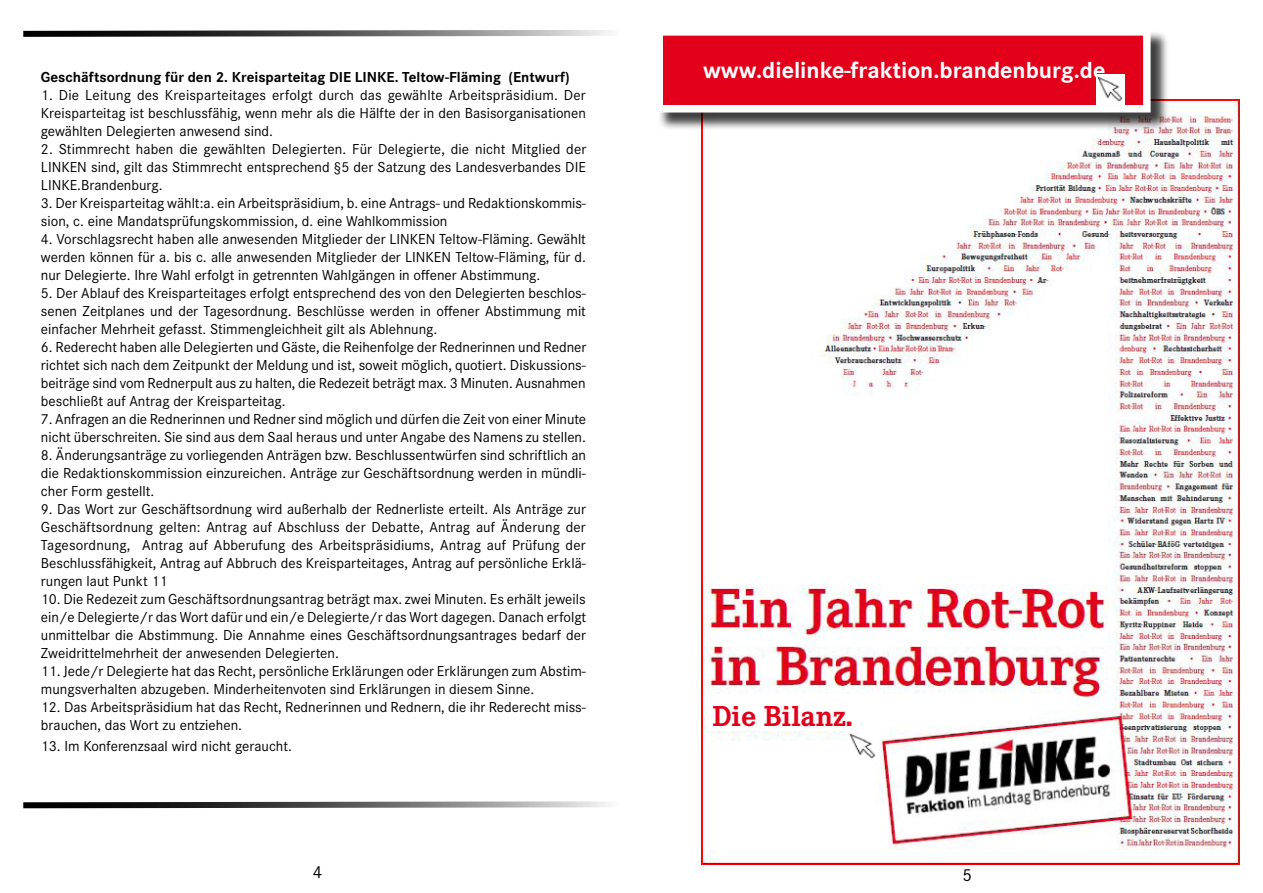
<style>
.page{position:relative;width:1263px;height:893px;background:#fff}
.page>*{position:absolute;margin:0;border:0;box-sizing:border-box;transform-origin:0 0}
.t1{font:700 30px "Corporate E";color:#e2001a}
.t2{font:700 24px "Corporate S";color:#fff}
.t3{font:18px "Corporate S";color:#000}
.t4{font:15px/18px "Corporate S";color:#000;text-align:justify}
.t5{font:700 15px "Corporate S";color:#000}
</style>
<div class="page">
<svg style="left:23px;top:801px;width:584px;height:8px"></svg>
<svg style="left:23px;top:30px;width:584px;height:7px;background:#6f6f6f"></svg>
<img style="left:701px;top:100px;width:539px;height:765px">
<div style="left:658px;top:30px;width:511px;height:101px;background:#000;opacity:.75"></div>
<div style="left:655px;top:28px;width:495px;height:85px;background:#e2001a;border:8px solid #fff"></div>
<div style="left:707px;top:701px;width:159px;height:30px;background:#fff"></div>
<img style="left:1096px;top:74px;width:28px;height:31px">
<img style="left:849px;top:731px;width:28px;height:30px">
<p class="t5" style="left:41px;top:68px;width:530px">Geschäftsordnung für den 2. Kreisparteitag DIE LINKE. Teltow-Fläming (Entwurf)</p>
<p class="t4" style="left:41px;top:86px;width:547px">1. Die Leitung des Kreisparteitages erfolgt durch das gewählte Arbeitspräsidium. Der Kreisparteitag ist beschlussfähig, wenn mehr als die Hälfte der in den Basisorganisationen gewählten Delegierten anwesend sind.</p>
<p class="t4" style="left:41px;top:140px;width:547px">2. Stimmrecht haben die gewählten Delegierten. Für Delegierte, die nicht Mitglied der LINKEN sind, gilt das Stimmrecht entsprechend §5 der Satzung des Landesverbandes DIE LINKE.Brandenburg.</p>
<p class="t4" style="left:41px;top:194px;width:547px">3. Der Kreisparteitag wählt:a. ein Arbeitspräsidium, b. eine Antrags- und Redaktionskommis&shy;sion, c. eine Mandatsprüfungskommission, d. eine Wahlkommission</p>
<p class="t4" style="left:41px;top:230px;width:547px">4. Vorschlagsrecht haben alle anwesenden Mitglieder der LINKEN Teltow-Fläming. Gewählt werden können für a. bis c. alle anwesenden Mitglieder der LINKEN Teltow-Fläming, für d. nur Delegierte. Ihre Wahl erfolgt in getrennten Wahlgängen in offener Abstimmung.</p>
<p class="t4" style="left:41px;top:284px;width:547px">5. Der Ablauf des Kreisparteitages erfolgt entsprechend des von den Delegierten beschlos&shy;senen Zeitplanes und der Tagesordnung. Beschlüsse werden in offener Abstimmung mit einfacher Mehrheit gefasst. Stimmengleichheit gilt als Ablehnung.</p>
<p class="t4" style="left:41px;top:338px;width:547px">6. Rederecht haben alle Delegierten und Gäste, die Reihenfolge der Rednerinnen und Redner richtet sich nach dem Zeitpunkt der Meldung und ist, soweit möglich, quotiert. Diskussions&shy;beiträge sind vom Rednerpult aus zu halten, die Redezeit beträgt max. 3 Minuten. Ausnahmen beschließt auf Antrag der Kreisparteitag.</p>
<p class="t4" style="left:41px;top:410px;width:547px">7. Anfragen an die Rednerinnen und Redner sind möglich und dürfen die Zeit von einer Minute nicht überschreiten. Sie sind aus dem Saal heraus und unter Angabe des Namens zu stellen.</p>
<p class="t4" style="left:41px;top:446px;width:547px">8. Änderungsanträge zu vorliegenden Anträgen bzw. Beschlussentwürfen sind schriftlich an die Redaktionskommission einzureichen. Anträge zur Geschäftsordnung werden in mündli&shy;cher Form gestellt.</p>
<p class="t4" style="left:41px;top:500px;width:547px">9. Das Wort zur Geschäftsordnung wird außerhalb der Rednerliste erteilt. Als Anträge zur Geschäftsordnung gelten: Antrag auf Abschluss der Debatte, Antrag auf Änderung der Tagesordnung, Antrag auf Abberufung des Arbeitspräsidiums, Antrag auf Prüfung der Beschlussfähigkeit, Antrag auf Abbruch des Kreisparteitages, Antrag auf persönliche Erklä&shy;rungen laut Punkt 11</p>
<p class="t4" style="left:41px;top:590px;width:547px">10. Die Redezeit zum Geschäftsordnungsantrag beträgt max. zwei Minuten. Es erhält jeweils ein/e Delegierte/r das Wort dafür und ein/e Delegierte/r das Wort dagegen. Danach erfolgt unmittelbar die Abstimmung. Die Annahme eines Geschäftsordnungsantrages bedarf der Zweidrittelmehrheit der anwesenden Delegierten.</p>
<p class="t4" style="left:41px;top:662px;width:547px">11. Jede/r Delegierte hat das Recht, persönliche Erklärungen oder Erklärungen zum Abstim&shy;mungsverhalten abzugeben. Minderheitenvoten sind Erklärungen in diesem Sinne.</p>
<p class="t4" style="left:41px;top:698px;width:546px">12. Das Arbeitspräsidium hat das Recht, Rednerinnen und Rednern, die ihr Rederecht miss&shy;brauchen, das Wort zu entziehen.</p>
<p class="t4" style="left:41px;top:737px;width:253px">13. Im Konferenzsaal wird nicht geraucht.</p>
<h2 class="t2" style="left:703px;top:56px;width:404px">www.dielinke-fraktion.brandenburg.de</h2>
<h1 class="t1" style="left:712px;top:699px;width:142px">Die Bilanz.</h1>
<p class="t3" style="left:313px;top:862px;width:11px">4</p>
<p class="t3" style="left:962px;top:865px;width:11px">5</p>
</div>
